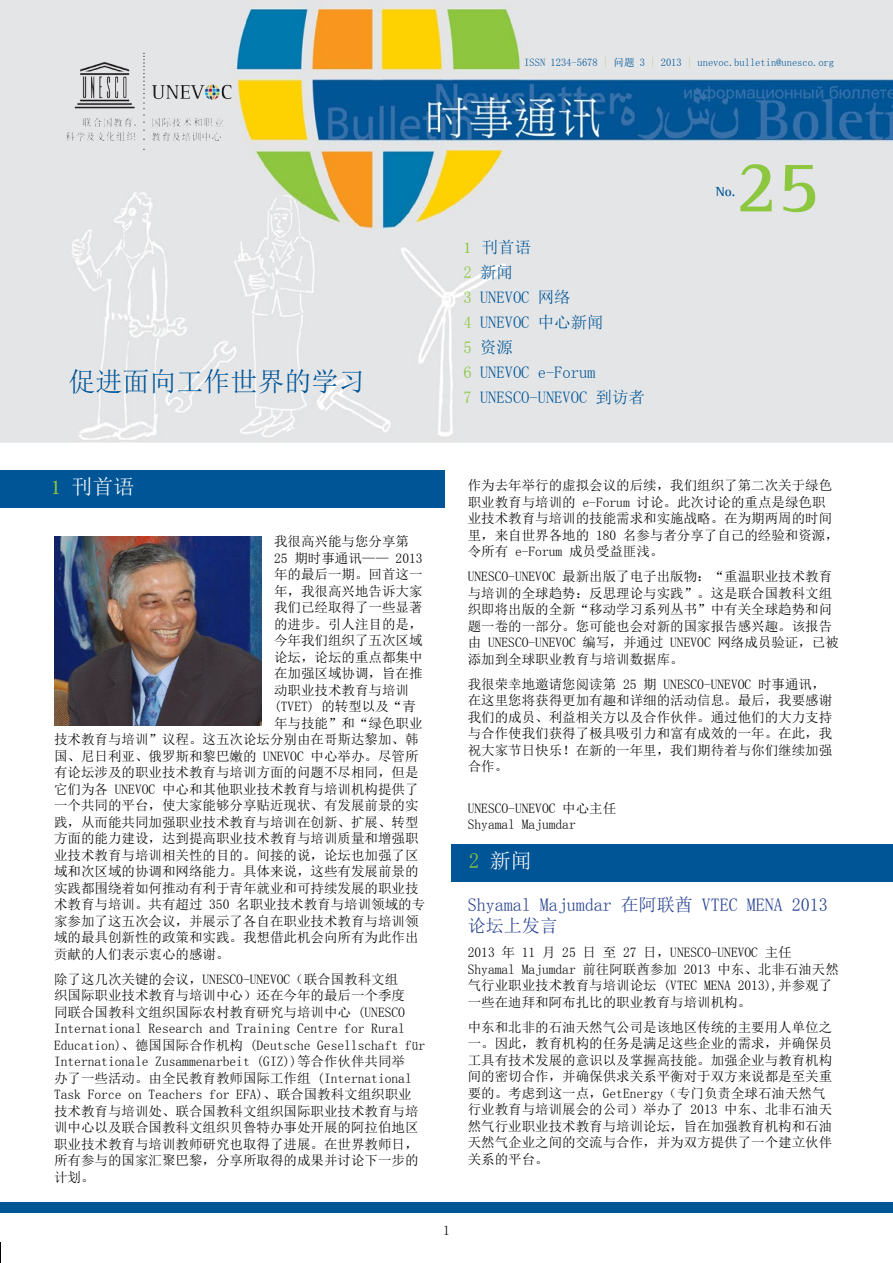
<style>
.page{position:relative;width:893px;height:1263px;background:#fff}
.page>*{position:absolute;margin:0;border:0;box-sizing:border-box;transform-origin:0 0}
.t1{font:700 75px "Rotis Semi Serif";color:#8dc63f}
.t2{font:27px "Sim Sun";color:#005596}
.t3{font:21px "Sim Sun";color:#fff}
.t4{font:18px/21px "Sim Sun";color:#25408f}
.t5{font:16.5px/25px "Sim Sun";color:#005596}
.t6{font:13.5px/16.5px "Sim Sun";color:#000}
.t7{font:700 13.5px "Rotis Semi Serif";color:#005596}
.t8{font:10.5px "Sim Sun";color:#005596}
.s1{color:#8dc63f}
.s2{font-family:"Minion Pro";color:#8dc63f}
</style>
<div class="page">
<div style="left:0;top:1202px;width:893px;height:10px;background:#005596"></div>
<img style="left:0;top:0;width:893px;height:443px">
<svg style="left:0;top:1242px;width:1px;height:21px"></svg>
<div style="left:452px;top:844px;width:441px;height:38px;background:#005596"></div>
<img style="left:54px;top:536px;width:207px;height:189px">
<img style="left:54px;top:43px;width:188px;height:110px">
<div style="left:0;top:470px;width:445px;height:38px;background:#005596"></div>
<p class="t8" style="left:524px;top:57px;width:311px">ISSN 1234-5678 <span class="s1">|</span> 问题 3 <span class="s1">|</span> 2013 <span class="s1">|</span> unevoc.bulletin@unesco.org</p>
<h2 class="t2" style="left:68px;top:367px;width:298px">促进面向工作世界的学习</h2>
<p class="t5" style="left:463px;top:235px;width:183px"><span class="s2">1</span> 刊首语<br><span class="s1">2</span> 新闻<br><span class="s1">3</span> UNEVOC 网络<br><span class="s1">4</span> UNEVOC 中心新闻<br><span class="s1">5</span> 资源<br><span class="s1">6</span> UNEVOC e-Forum<br><span class="s1">7</span> UNESCO-UNEVOC 到访者</p>
<h1 class="t1" style="left:736px;top:141px;width:85px">25</h1>
<p class="t7" style="left:716px;top:183px;width:21px">No.</p>
<h3 class="t3" style="left:51px;top:476px;width:85px"><span class="s2">1</span> 刊首语</h3>
<p class="t6" style="left:274px;top:533px;width:136px">我很高兴能与您分享第</p>
<p class="t6" style="left:274px;top:550px;width:150px">25 期时事通讯—— 2013</p>
<p class="t6" style="left:274px;top:566px;width:150px">年的最后一期。回首这一</p>
<p class="t6" style="left:274px;top:583px;width:150px">年，我很高兴地告诉大家</p>
<p class="t6" style="left:274px;top:599px;width:150px">我们已经取得了一些显著</p>
<p class="t6" style="left:274px;top:616px;width:150px">的进步。引人注目的是，</p>
<p class="t6" style="left:274px;top:632px;width:150px">今年我们组织了五次区域</p>
<p class="t6" style="left:274px;top:649px;width:150px">论坛，论坛的重点都集中</p>
<p class="t6" style="left:274px;top:665px;width:150px">在加强区域协调，旨在推</p>
<p class="t6" style="left:274px;top:682px;width:136px">动职业技术教育与培训</p>
<p class="t6" style="left:274px;top:698px;width:143px">(TVET) 的转型以及“青</p>
<p class="t6" style="left:274px;top:715px;width:150px">年与技能”和“绿色职业</p>
<p class="t6" style="left:54px;top:731px;width:366px">技术教育与培训”议程。这五次论坛分别由在哥斯达黎加、韩</p>
<p class="t6" style="left:54px;top:748px;width:366px">国、尼日利亚、俄罗斯和黎巴嫩的 UNEVOC 中心举办。尽管所</p>
<p class="t6" style="left:54px;top:764px;width:366px">有论坛涉及的职业技术教育与培训方面的问题不尽相同，但是</p>
<p class="t6" style="left:54px;top:781px;width:366px">它们为各 UNEVOC 中心和其他职业技术教育与培训机构提供了</p>
<p class="t6" style="left:54px;top:797px;width:366px">一个共同的平台，使大家能够分享贴近现状、有发展前景的实</p>
<p class="t6" style="left:54px;top:814px;width:366px">践，从而能共同加强职业技术教育与培训在创新、扩展、转型</p>
<p class="t6" style="left:54px;top:830px;width:366px">方面的能力建设，达到提高职业技术教育与培训质量和增强职</p>
<p class="t6" style="left:54px;top:847px;width:366px">业技术教育与培训相关性的目的。间接的说，论坛也加强了区</p>
<p class="t6" style="left:54px;top:863px;width:366px">域和次区域的协调和网络能力。具体来说，这些有发展前景的</p>
<p class="t6" style="left:54px;top:880px;width:366px">实践都围绕着如何推动有利于青年就业和可持续发展的职业技</p>
<p class="t6" style="left:54px;top:896px;width:373px">术教育与培训。共有超过 350 名职业技术教育与培训领域的专</p>
<p class="t6" style="left:54px;top:913px;width:366px">家参加了这五次会议，并展示了各自在职业技术教育与培训领</p>
<p class="t6" style="left:54px;top:929px;width:366px">域的最具创新性的政策和实践。我想借此机会向所有为此作出</p>
<p class="t6" style="left:54px;top:946px;width:177px">贡献的人们表示衷心的感谢。</p>
<p class="t6" style="left:54px;top:971px;width:373px">除了这几次关键的会议，UNESCO-UNEVOC（联合国教科文组<br>织国际职业技术教育与培训中心）还在今年的最后一个季度<br>同联合国教科文组织国际农村教育研究与培训中心 (UNESCO International Research and Training Centre for Rural Education)、德国国际合作机构 (Deutsche Gesellschaft für Internationale Zusammenarbeit (GIZ))等合作伙伴共同举<br>办了一些活动。由全民教育教师国际工作组 (International Task Force on Teachers for EFA)、联合国教科文组织职业技术教育与培训处、联合国教科文组织国际职业技术教育与培训中心以及联合国教科文组织贝鲁特办事处开展的阿拉伯地区职业技术教育与培训教师研究也取得了进展。在世界教师日，所有参与的国家汇聚巴黎，分享所取得的成果并讨论下一步的计划。</p>
<p class="t6" style="left:468px;top:477px;width:373px">作为去年举行的虚拟会议的后续，我们组织了第二次关于绿色职业教育与培训的 e-Forum 讨论。此次讨论的重点是绿色职业技术教育与培训的技能需求和实施战略。在为期两周的时间里，来自世界各地的 180 名参与者分享了自己的经验和资源，令所有 e-Forum 成员受益匪浅。</p>
<p class="t6" style="left:468px;top:568px;width:373px">UNESCO-UNEVOC 最新出版了电子出版物：“重温职业技术教育与培训的全球趋势：反思理论与实践”。这是联合国教科文组织即将出版的全新“移动学习系列丛书”中有关全球趋势和问题一卷的一部分。您可能也会对新的国家报告感兴趣。该报告由 UNESCO-UNEVOC 编写，并通过 UNEVOC 网络成员验证，已被添加到全球职业教育与培训数据库。</p>
<p class="t6" style="left:468px;top:676px;width:366px">我很荣幸地邀请您阅读第 25 期 UNESCO-UNEVOC 时事通讯，在这里您将获得更加有趣和详细的活动信息。最后，我要感谢我们的成员、利益相关方以及合作伙伴。通过他们的大力支持与合作使我们获得了极具吸引力和富有成效的一年。在此，我祝大家节日快乐！在新的一年里，我们期待着与你们继续加强合作。</p>
<p class="t6" style="left:468px;top:800px;width:150px">UNESCO-UNEVOC 中心主任<br>Shyamal Majumdar</p>
<h3 class="t3" style="left:469px;top:849px;width:64px"><span class="s1">2</span> 新闻</h3>
<h3 class="t4" style="left:468px;top:894px;width:362px">Shyamal Majumdar 在阿联酋 VTEC MENA 2013论坛上发言</h3>
<p class="t6" style="left:468px;top:944px;width:373px">2013 年 11 月 25 日 至 27 日，UNESCO-UNEVOC 主任Shyamal Majumdar 前往阿联酋参加 2013 中东、北非石油天然气行业职业技术教育与培训论坛 (VTEC MENA 2013),并参观了一些在迪拜和阿布扎比的职业教育与培训机构。</p>
<p class="t6" style="left:468px;top:1019px;width:366px">中东和北非的石油天然气公司是该地区传统的主要用人单位之一。因此，教育机构的任务是满足这些企业的需求，并确保员工具有技术发展的意识以及掌握高技能。加强企业与教育机构间的密切合作，并确保供求关系平衡对于双方来说都是至关重要的。考虑到这一点，GetEnergy（专门负责全球石油天然气行业教育与培训展会的公司）举办了 2013 中东、北非石油天然气行业职业技术教育与培训论坛，旨在加强教育机构和石油天然气企业之间的交流与合作，并为双方提供了一个建立伙伴关系的平台。</p>
<p class="t6" style="left:443px;top:1222px;width:8px">1</p>
</div>
